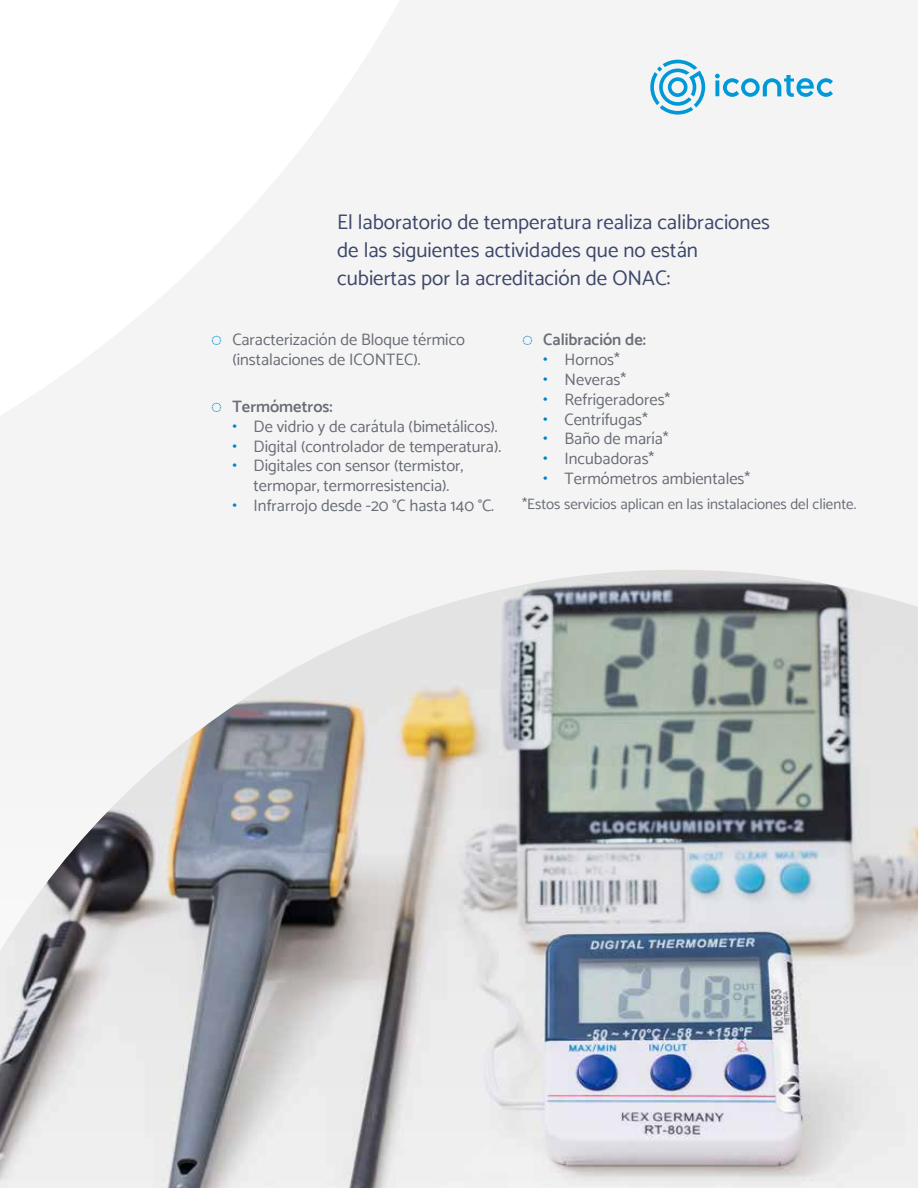
<style>
.page{position:relative;width:918px;height:1188px;background:#f4f4f4}
.page>*{position:absolute;margin:0;border:0;box-sizing:border-box;transform-origin:0 0}
.t1{font:21px/28.2px "Catamaran";color:#3d476a}
.t2{font:16.5px/19.8px "Catamaran";color:#686c76}
.t3{font:600 16.5px "Catamaran";color:#686c76}
.t4{font:15px "Catamaran";color:#686c76}
.s1{font-weight:500;font-size:18px;color:#0082ca}
</style>
<div class="page">
<svg style="left:0;top:0;width:399px;height:415px;fill:#fff"></svg>
<img style="left:0;top:570px;width:918px;height:618px">
<svg style="left:650px;top:60px;width:55px;height:55px"></svg>
<svg style="left:715px;top:74px;width:118px;height:23px"></svg>
<p class="t1" style="left:337px;top:207px;width:434px">El laboratorio de temperatura realiza calibraciones de las siguientes actividades que no están cubiertas por la acreditación de ONAC:</p>
<p class="t2" style="left:232px;top:330px;width:234px;text-indent:-21px"><span class="s1">◌</span> Caracterización de Bloque térmico (instalaciones de ICONTEC).</p>
<p class="t3" style="left:211px;top:397px;width:123px"><span class="s1">◌</span> Termómetros:</p>
<p class="t2" style="left:232px;top:416px;width:267px"><span class="s1">•</span> De vidrio y de carátula (bimetálicos).</p>
<p class="t2" style="left:232px;top:436px;width:270px"><span class="s1">•</span> Digital (controlador de temperatura).</p>
<p class="t2" style="left:232px;top:456px;width:233px;text-align:center"><span class="s1">•</span> Digitales con sensor (termistor, termopar, termorresistencia).</p>
<p class="t2" style="left:232px;top:495px;width:263px"><span class="s1">•</span> Infrarrojo desde -20 °C hasta 140 °C.</p>
<p class="t3" style="left:522px;top:330px;width:125px"><span class="s1">◌</span> Calibración de:</p>
<p class="t2" style="left:543px;top:350px;width:78px"><span class="s1">•</span> Hornos*</p>
<p class="t2" style="left:543px;top:369px;width:84px"><span class="s1">•</span> Neveras*</p>
<p class="t2" style="left:543px;top:389px;width:129px"><span class="s1">•</span> Refrigeradores*</p>
<p class="t2" style="left:543px;top:409px;width:106px"><span class="s1">•</span> Centrífugas*</p>
<p class="t2" style="left:543px;top:429px;width:127px"><span class="s1">•</span> Baño de maría*</p>
<p class="t2" style="left:543px;top:449px;width:113px"><span class="s1">•</span> Incubadoras*</p>
<p class="t2" style="left:543px;top:468px;width:209px"><span class="s1">•</span> Termómetros ambientales*</p>
<p class="t4" style="left:522px;top:495px;width:336px">*Estos servicios aplican en las instalaciones del cliente.</p>
</div>
